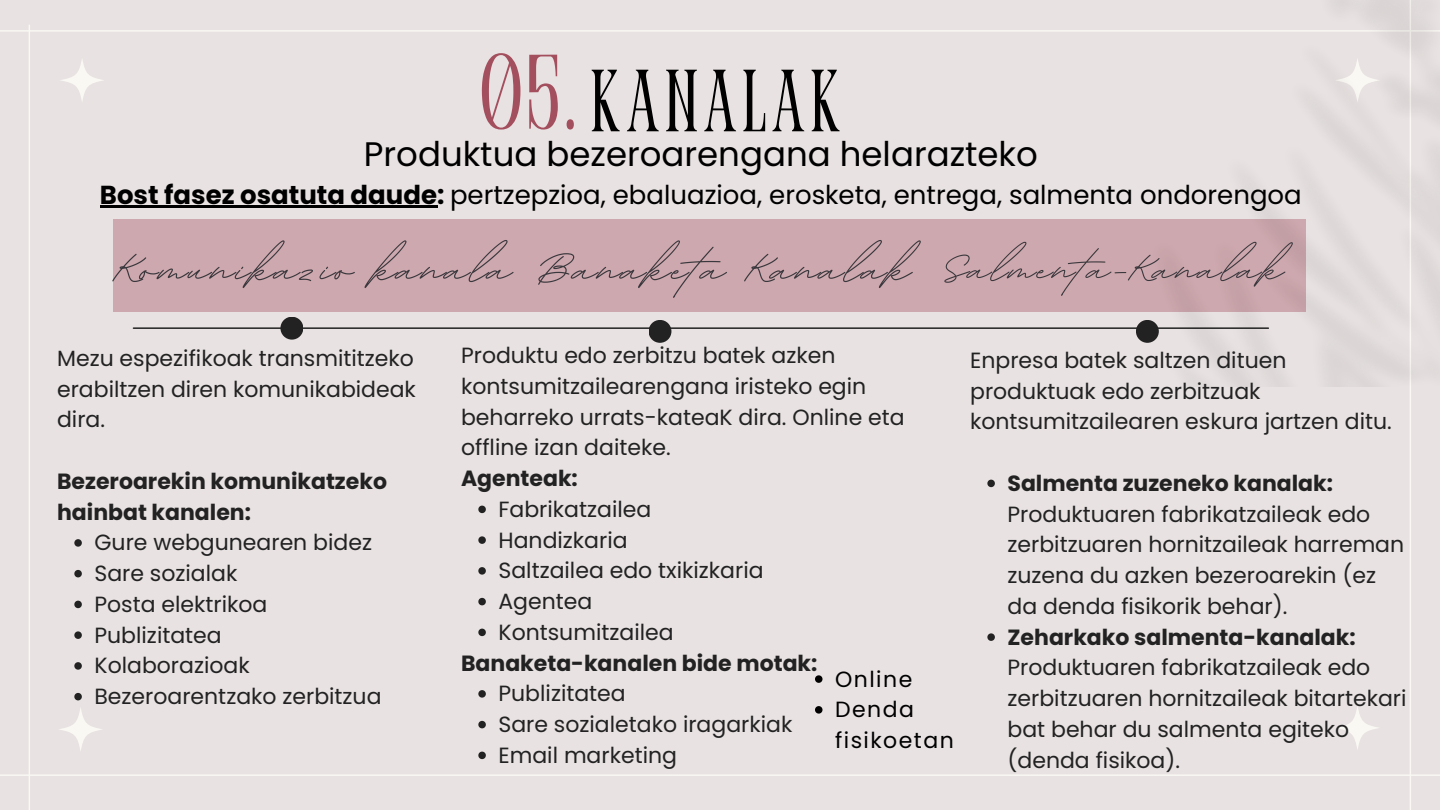
<style>
.page{position:relative;width:1440px;height:810px;background:#e8e2e2}
.page>*{position:absolute;margin:0;border:0;box-sizing:border-box;transform-origin:0 0}
.t1{font:condensed 107px "Perandoryv 2";color:#a44f5e}
.t2{font:condensed 88px "Perandoryv 2";letter-spacing:.065em;color:#000}
.t3{font:700 75px "BD Script";letter-spacing:.03em;color:#3a383d}
.t4{font:34px "Poppins";color:#000}
.t5{font:26px "Poppins";color:#000}
.t6{font:22px/30.8px "Poppins";color:#222}
.t7{font:700 22px/30.8px "Poppins";color:#222}
.t8{font:22px/30.8px "Poppins";letter-spacing:.065em;color:#000}
.s1{font-weight:700}
.s2{font-size:70px}
</style>
<div class="page">
<hr style="left:133px;top:327px;width:1135px;height:2px;background:#222">
<div style="left:113px;top:219px;width:1193px;height:93px;background:#cda8ae"></div>
<div style="left:280px;top:317px;width:23px;height:23px;background:#222;border-radius:50%"></div>
<div style="left:649px;top:320px;width:22px;height:23px;background:#222;border-radius:50%"></div>
<div style="left:1136px;top:320px;width:23px;height:23px;background:#222;border-radius:50%"></div>
<hr style="left:29px;top:25px;width:1px;height:785px;background:#f9f8f3">
<hr style="left:1410px;top:0;width:1px;height:810px;background:#f9f8f3">
<hr style="left:0;top:774px;width:1440px;height:2px;background:#f9f8f3">
<hr style="left:0;top:30px;width:1440px;height:2px;background:#f9f8f3">
<svg style="left:58px;top:707px;width:45px;height:45px"></svg>
<svg style="left:1335px;top:705px;width:45px;height:45px"></svg>
<svg style="left:59px;top:58px;width:45px;height:45px"></svg>
<img style="left:1147px;top:0;width:293px;height:387px">
<svg style="left:74px;top:539px;width:8px;height:8px"></svg>
<svg style="left:74px;top:570px;width:8px;height:7px"></svg>
<svg style="left:74px;top:601px;width:8px;height:7px"></svg>
<svg style="left:74px;top:631px;width:8px;height:8px"></svg>
<svg style="left:74px;top:662px;width:8px;height:8px"></svg>
<svg style="left:74px;top:693px;width:8px;height:7px"></svg>
<svg style="left:478px;top:506px;width:8px;height:7px"></svg>
<svg style="left:478px;top:536px;width:8px;height:8px"></svg>
<svg style="left:478px;top:567px;width:8px;height:8px"></svg>
<svg style="left:478px;top:598px;width:8px;height:7px"></svg>
<svg style="left:478px;top:629px;width:8px;height:7px"></svg>
<svg style="left:478px;top:690px;width:8px;height:8px"></svg>
<svg style="left:478px;top:721px;width:8px;height:7px"></svg>
<svg style="left:478px;top:752px;width:8px;height:7px"></svg>
<svg style="left:987px;top:480px;width:8px;height:7px"></svg>
<svg style="left:987px;top:633px;width:8px;height:8px"></svg>
<hr style="left:100px;top:206px;width:337px;height:2px;background:#000">
<svg style="left:815px;top:675px;width:8px;height:8px"></svg>
<svg style="left:815px;top:706px;width:8px;height:8px"></svg>
<p class="t1" style="left:481px;top:49px;width:95px">05.</p>
<p class="t2" style="left:591px;top:65px;width:251px">KANALAK</p>
<p class="t4" style="left:364px;top:130px;width:675px">Produktua bezeroarengana helarazteko</p>
<p class="t5" style="left:100px;top:177px;width:1203px"><span class="s1">Bost fasez osatuta daude:</span> pertzepzioa, ebaluazioa, erosketa, entrega, salmenta ondorengoa</p>
<p class="t3" style="left:114px;top:220px;width:1171px">Komunikazio kanala Banaketa Kanalak <span class="s2">Salmenta-Kanalak</span></p>
<p class="t6" style="left:57px;top:343px;width:360px;text-align:justify">Mezu espezifikoak transmititzeko erabiltzen diren komunikabideak dira.</p>
<p class="t7" style="left:57px;top:466px;width:331px">Bezeroarekin komunikatzeko hainbat kanalen:</p>
<p class="t6" style="left:94px;top:527px;width:279px">Gure webgunearen bidez</p>
<p class="t6" style="left:94px;top:558px;width:144px">Sare sozialak</p>
<p class="t6" style="left:94px;top:589px;width:174px">Posta elektrikoa</p>
<p class="t6" style="left:94px;top:620px;width:129px">Publizitatea</p>
<p class="t6" style="left:94px;top:650px;width:157px">Kolaborazioak</p>
<p class="t6" style="left:94px;top:681px;width:289px">Bezeroarentzako zerbitzua</p>
<p class="t6" style="left:461px;top:340px;width:445px">Produktu edo zerbitzu batek azken kontsumitzailearengana iristeko egin beharreko urrats-kateaK dira. Online eta offline izan daiteke.</p>
<p class="t7" style="left:461px;top:463px;width:118px">Agenteak:</p>
<p class="t6" style="left:499px;top:494px;width:154px">Fabrikatzailea</p>
<p class="t6" style="left:499px;top:525px;width:131px">Handizkaria</p>
<p class="t6" style="left:499px;top:555px;width:267px">Saltzailea edo txikizkaria</p>
<p class="t6" style="left:499px;top:586px;width:95px">Agentea</p>
<p class="t6" style="left:499px;top:617px;width:177px">Kontsumitzailea</p>
<p class="t7" style="left:461px;top:648px;width:358px">Banaketa-kanalen bide motak:</p>
<p class="t6" style="left:499px;top:678px;width:129px">Publizitatea</p>
<p class="t6" style="left:499px;top:709px;width:295px">Sare sozialetako iragarkiak</p>
<p class="t6" style="left:499px;top:740px;width:180px">Email marketing</p>
<p class="t8" style="left:835px;top:663px;width:79px">Online</p>
<p class="t8" style="left:835px;top:694px;width:120px">Denda fisikoetan</p>
<p class="t6" style="left:970px;top:345px;width:423px">Enpresa batek saltzen dituen produktuak edo zerbitzuak kontsumitzailearen eskura jartzen ditu.</p>
<p class="t6" style="left:1008px;top:468px;width:398px"><span class="s1">Salmenta zuzeneko kanalak:<br></span>Produktuaren fabrikatzaileak edo zerbitzuaren hornitzaileak harreman zuzena du azken bezeroarekin (ez da denda fisikorik behar).</p>
<p class="t6" style="left:1008px;top:622px;width:400px"><span class="s1">Zeharkako salmenta-kanalak:<br></span>Produktuaren fabrikatzaileak edo zerbitzuaren hornitzaileak bitartekari bat behar du salmenta egiteko (denda fisikoa).</p>
</div>
